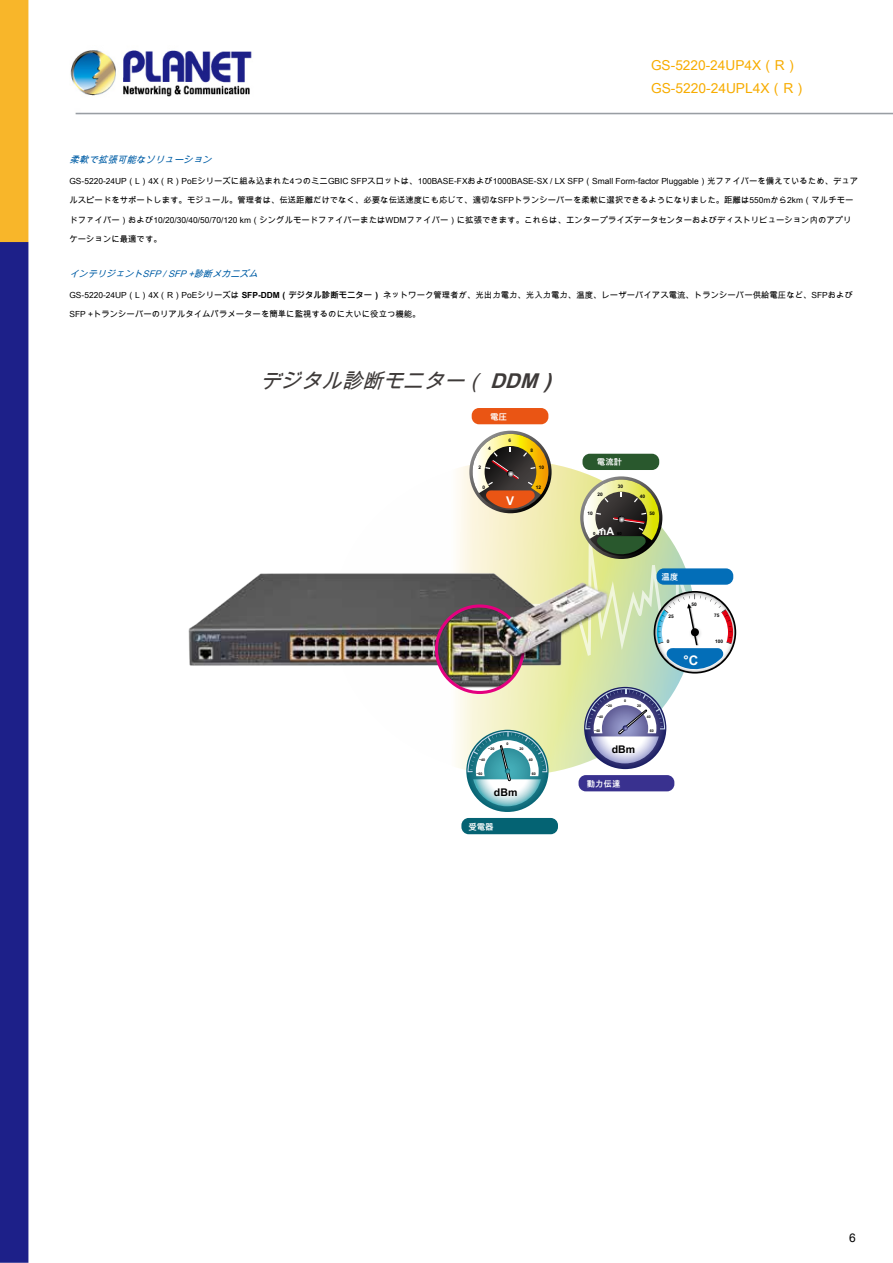
<style>
.page{position:relative;width:893px;height:1263px;background:#fff}
.page>*{position:absolute;margin:0;border:0;box-sizing:border-box;transform-origin:0 0}
.t1{font:italic 20.4px "Arial Unicode MS";color:#3e3a39}
.t2{font:13.8px "Arial Unicode MS";color:#f7ac00}
.t3{font:13.65px "Arial Unicode MS";color:#f7ac00}
.t4{font:700 13.2px "Arial Unicode MS";color:#fff}
.t5{font:700 12px "Arial Unicode MS";color:#fff}
.t6{font:12px "Arial Unicode MS";color:#000}
.t7{font:700 10.8px "Arial Unicode MS";color:#fff}
.t8{font:700 10.5px "Arial Unicode MS";color:#000}
.t9{font:italic 9.45px "Arial Unicode MS";color:#005ea6}
.t10{font:italic 9.15px "Arial Unicode MS";color:#005ea6}
.t11{font:8.4px "Arial Unicode MS";color:#000}
.t12{font:700 8.4px "Arial Unicode MS";color:#fff}
.t13{font:700 4.8px "Arial Unicode MS";color:#000}
.t14{font:700 4.35px "Arial Unicode MS";color:#000}
.t15{font:700 3.6px "Arial Unicode MS";color:#000}
.s1{font-weight:700}
</style>
<div class="page">
<img style="left:0;top:0;width:893px;height:1263px">
<svg style="left:332px;top:460px;width:363px;height:315px"></svg>
<div style="left:472px;top:408px;width:76px;height:16px;background:#ea5514;border-radius:7px"></div>
<div style="left:461px;top:818px;width:97px;height:16px;background:#046373;border-radius:7px"></div>
<svg style="left:466px;top:730px;width:83px;height:82px"></svg>
<svg style="left:467px;top:730px;width:81px;height:76px"></svg>
<div style="left:579px;top:775px;width:95px;height:16px;background:#39318f;border-radius:7px"></div>
<svg style="left:584px;top:687px;width:82px;height:82px"></svg>
<svg style="left:585px;top:688px;width:81px;height:75px"></svg>
<svg style="left:464px;top:434px;width:272px;height:239px"></svg>
<div style="left:691px;top:628px;width:8px;height:8px;background:#000;border-radius:50%"></div>
<img style="left:170px;top:556px;width:409px;height:124px">
<img style="left:437px;top:606px;width:86px;height:86px">
<div style="left:435px;top:604px;width:89px;height:90px;border:3px solid #e4007f;border-radius:50%"></div>
<img style="left:480px;top:580px;width:137px;height:86px">
<h3 class="t3" style="left:651px;top:55px;width:149px">GS-5220-24UP4X（R）</h3>
<h2 class="t2" style="left:651px;top:79px;width:158px">GS-5220-24UPL4X（R）</h2>
<p class="t9" style="left:69px;top:153px;width:148px">柔軟で拡張可能なソリューション</p>
<p class="t11" style="left:69px;top:175px;width:790px">GS-5220-24UP（L）4X（R）PoEシリーズに組み込まれた4つのミニGBIC SFPスロットは、100BASE-FXおよび1000BASE-SX / LX SFP（Small Form-factor Pluggable）光ファイバーを備えているため、デュア</p>
<p class="t11" style="left:69px;top:194px;width:786px">ルスピードをサポートします。モジュール。管理者は、伝送距離だけでなく、必要な伝送速度にも応じて、適切なSFPトランシーバーを柔軟に選択できるようになりました。距離は550mから2km（マルチモー</p>
<p class="t11" style="left:69px;top:214px;width:784px">ドファイバー）および10/20/30/40/50/70/120 km（シングルモードファイバーまたはWDMファイバー）に拡張できます。これらは、エンタープライズデータセンターおよびディストリビューション内のアプリ</p>
<p class="t11" style="left:69px;top:233px;width:94px">ケーションに最適です。</p>
<p class="t10" style="left:69px;top:267px;width:194px">インテリジェントSFP/SFP+診断メカニズム</p>
<p class="t11" style="left:69px;top:289px;width:785px">GS-5220-24UP（L）4X（R）PoEシリーズは <span class="s1">SFP-DDM（デジタル診断モニター）</span> ネットワーク管理者が、光出力電力、光入力電力、温度、レーザーバイアス電流、トランシーバー供給電圧など、SFPおよび</p>
<p class="t11" style="left:69px;top:308px;width:353px">SFP +トランシーバーのリアルタイムパラメーターを簡単に監視するのに大いに役立つ機能。</p>
<h1 class="t1" style="left:260px;top:366px;width:307px">デジタル診断モニター（ <span class="s1">DDM）</span></h1>
<p class="t12" style="left:490px;top:411px;width:18px">電圧</p>
<p class="t13" style="left:509px;top:437px;width:4px">6</p>
<p class="t13" style="left:488px;top:445px;width:4px">4</p>
<p class="t13" style="left:531px;top:447px;width:4px">8</p>
<p class="t13" style="left:478px;top:464px;width:4px">2</p>
<p class="t13" style="left:539px;top:464px;width:7px">10</p>
<p class="t12" style="left:597px;top:456px;width:27px">電流計</p>
<p class="t13" style="left:482px;top:484px;width:4px">0</p>
<h3 class="t5" style="left:506px;top:492px;width:10px">V</h3>
<p class="t13" style="left:536px;top:484px;width:7px">12</p>
<p class="t13" style="left:618px;top:483px;width:7px">30</p>
<p class="t13" style="left:597px;top:491px;width:7px">20</p>
<p class="t13" style="left:640px;top:493px;width:7px">40</p>
<p class="t13" style="left:588px;top:510px;width:7px">10</p>
<p class="t13" style="left:650px;top:510px;width:7px">50</p>
<p class="t14" style="left:593px;top:530px;width:4px">0</p>
<p class="t7" style="left:597px;top:523px;width:19px">mA</p>
<p class="t14" style="left:617px;top:530px;width:6px">60</p>
<p class="t12" style="left:661px;top:571px;width:18px">温度</p>
<p class="t13" style="left:691px;top:601px;width:7px">50</p>
<p class="t13" style="left:669px;top:613px;width:7px">25</p>
<p class="t13" style="left:714px;top:612px;width:7px">75</p>
<p class="t13" style="left:667px;top:637px;width:4px">0</p>
<p class="t13" style="left:715px;top:637px;width:10px">100</p>
<h3 class="t4" style="left:683px;top:651px;width:16px">°C</h3>
<p class="t15" style="left:624px;top:698px;width:4px">0</p>
<p class="t15" style="left:606px;top:704px;width:8px">−20</p>
<p class="t15" style="left:637px;top:704px;width:6px">20</p>
<p class="t15" style="left:597px;top:714px;width:8px">−40</p>
<p class="t15" style="left:647px;top:714px;width:6px">40</p>
<p class="t15" style="left:594px;top:728px;width:8px">−60</p>
<p class="t15" style="left:650px;top:728px;width:6px">60</p>
<p class="t15" style="left:506px;top:741px;width:4px">0</p>
<p class="t15" style="left:488px;top:746px;width:8px">−20</p>
<p class="t15" style="left:519px;top:746px;width:6px">20</p>
<p class="t8" style="left:612px;top:741px;width:25px">dBm</p>
<p class="t15" style="left:479px;top:757px;width:8px">−40</p>
<p class="t15" style="left:529px;top:757px;width:6px">40</p>
<p class="t15" style="left:476px;top:771px;width:8px">−60</p>
<p class="t15" style="left:532px;top:771px;width:6px">60</p>
<p class="t8" style="left:494px;top:784px;width:25px">dBm</p>
<p class="t12" style="left:468px;top:821px;width:27px">受電器</p>
<p class="t12" style="left:587px;top:778px;width:35px">動力伝達</p>
<h3 class="t6" style="left:849px;top:1229px;width:8px">6</h3>
</div>
